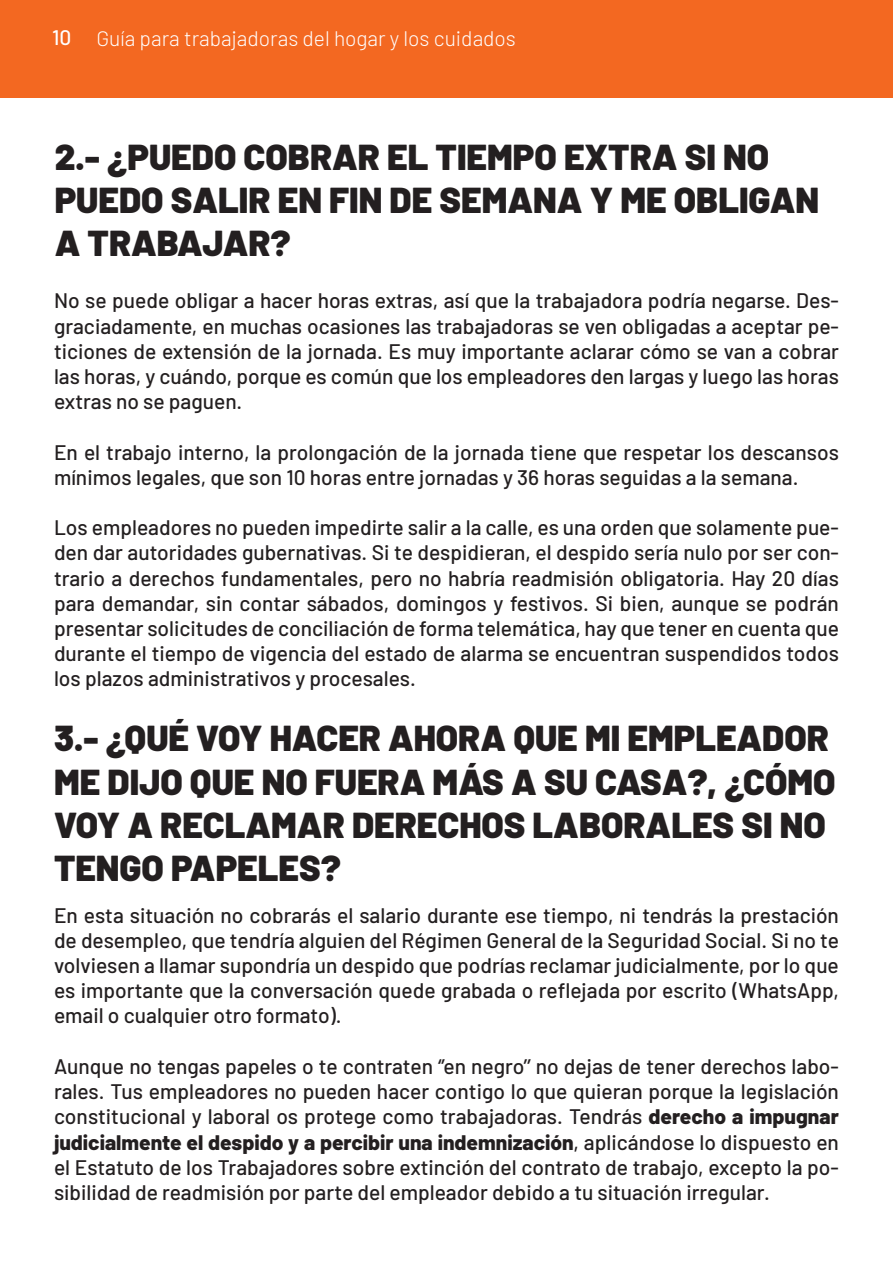
<style>
.page{position:relative;width:893px;height:1263px;background:#fff}
.page>*{position:absolute;margin:0;border:0;box-sizing:border-box;transform-origin:0 0}
.t1{font:900 36px/43.2px "Barlow";color:#231f20}
.t2{font:500 21px/25.2px "Barlow";color:#231f20;text-align:justify}
.t3{font:300 21px "Barlow";color:#fff}
.s1{font-weight:500}
.s2{font-weight:800}
</style>
<div class="page">
<div style="left:1px;top:1px;width:892px;height:97px;background:#f36821"></div>
<p class="t3" style="left:52px;top:23px;width:465px"><span class="s1">10</span> Guía para trabajadoras del hogar y los cuidados</p>
<h1 class="t1" style="left:55px;top:133px;width:766px">2.- ¿PUEDO COBRAR EL TIEMPO EXTRA SI NO<br>PUEDO SALIR EN FIN DE SEMANA Y ME OBLIGAN<br>A TRABAJAR?</h1>
<p class="t2" style="left:54px;top:286px;width:786px">No se puede obligar a hacer horas extras, así que la trabajadora podría negarse. Des&shy;graciadamente, en muchas ocasiones las trabajadoras se ven obligadas a aceptar pe&shy;ticiones de extensión de la jornada. Es muy importante aclarar cómo se van a cobrar las horas, y cuándo, porque es común que los empleadores den largas y luego las horas extras no se paguen.</p>
<p class="t2" style="left:54px;top:438px;width:786px">En el trabajo interno, la prolongación de la jornada tiene que respetar los descansos mínimos legales, que son 10 horas entre jornadas y 36 horas seguidas a la semana.</p>
<p class="t2" style="left:54px;top:513px;width:786px">Los empleadores no pueden impedirte salir a la calle, es una orden que solamente pue&shy;den dar autoridades gubernativas. Si te despidieran, el despido sería nulo por ser con&shy;trario a derechos fundamentales, pero no habría readmisión obligatoria. Hay 20 días para demandar, sin contar sábados, domingos y festivos. Si bien, aunque se podrán presentar solicitudes de conciliación de forma telemática, hay que tener en cuenta que durante el tiempo de vigencia del estado de alarma se encuentran suspendidos todos los plazos administrativos y procesales.</p>
<h1 class="t1" style="left:54px;top:714px;width:783px">3.- ¿QUÉ VOY HACER AHORA QUE MI EMPLEADOR ME DIJO QUE NO FUERA MÁS A SU CASA?, ¿CÓMO VOY A RECLAMAR DERECHOS LABORALES SI NO TENGO PAPELES?</h1>
<p class="t2" style="left:54px;top:901px;width:786px">En esta situación no cobrarás el salario durante ese tiempo, ni tendrás la prestación de desempleo, que tendría alguien del Régimen General de la Seguridad Social. Si no te volviesen a llamar supondría un despido que podrías reclamar judicialmente, por lo que es importante que la conversación quede grabada o reflejada por escrito (WhatsApp, email o cualquier otro formato).</p>
<p class="t2" style="left:54px;top:1052px;width:786px">Aunque no tengas papeles o te contraten ‘’en negro’’ no dejas de tener derechos labo&shy;rales. Tus empleadores no pueden hacer contigo lo que quieran porque la legislación constitucional y laboral os protege como trabajadoras. Tendrás <span class="s2">derecho a impugnar judicialmente el despido y a percibir una indemnización</span>, aplicándose lo dispuesto en el Estatuto de los Trabajadores sobre extinción del contrato de trabajo, excepto la po&shy;sibilidad de readmisión por parte del empleador debido a tu situación irregular.</p>
</div>
